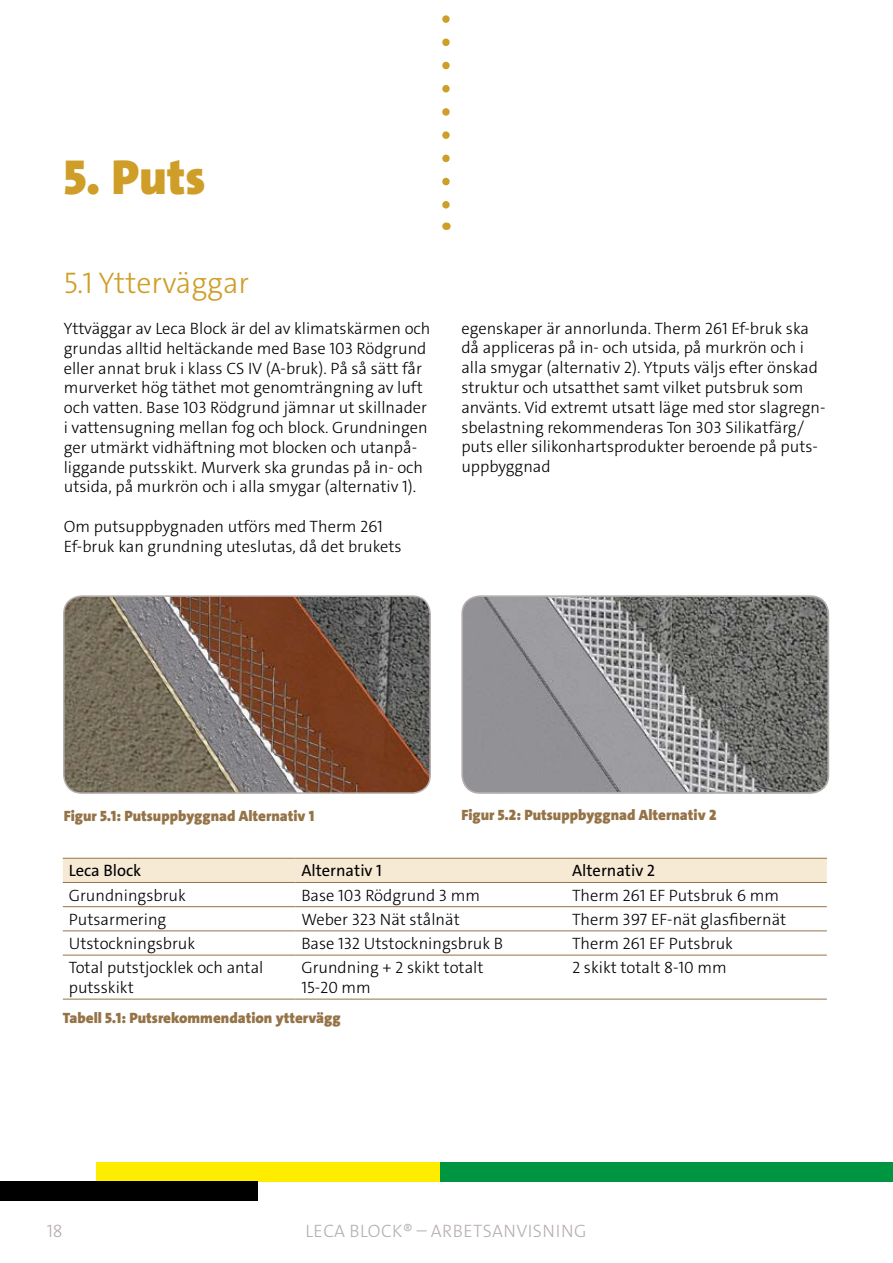
<style>
.page{position:relative;width:893px;height:1263px;background:#fff}
.page>*{position:absolute;margin:0;border:0;box-sizing:border-box;transform-origin:0 0}
.t1{font:900 49.5px "The Sans C4 s";color:#cf9e28}
.t2{font:300 30px "The Sans C4 s";color:#cf9e28}
.t3{font:300 18px "The Sans C4 s";letter-spacing:.025em;color:#b5aeac}
.t4{font:300 16.5px/19.8px "The Sans C4 s";color:#000}
.t5{font:16.5px "The Sans C4 s";color:#000}
.t6{font:900 15px "The Sans C4 s";color:#957347}
</style>
<div class="page">
<div style="left:440px;top:1162px;width:452px;height:19px;background:#009641"></div>
<div style="left:96px;top:1162px;width:344px;height:19px;background:#ffed00"></div>
<div style="left:0;top:1181px;width:257px;height:20px;background:#000"></div>
<svg style="left:892px;top:1162px;width:1px;height:19px"></svg>
<svg style="left:442px;top:15px;width:8px;height:194px"></svg>
<img style="left:64px;top:598px;width:366px;height:195px">
<div style="left:63px;top:595px;width:368px;height:199px;border:2px solid #b5aeac;border-radius:18px"></div>
<svg style="left:464px;top:596px;width:364px;height:195px;background:#868687"></svg>
<div style="left:461px;top:595px;width:368px;height:199px;border:2px solid #b5aeac;border-radius:18px"></div>
<div style="left:63px;top:859px;width:764px;height:23px;background:#f7ead5"></div>
<hr style="left:63px;top:858px;width:232px;height:1px;background:#957347">
<hr style="left:295px;top:858px;width:271px;height:1px;background:#957347">
<hr style="left:566px;top:858px;width:261px;height:1px;background:#957347">
<hr style="left:63px;top:882px;width:232px;height:1px;background:#957347">
<hr style="left:295px;top:882px;width:271px;height:1px;background:#957347">
<hr style="left:566px;top:882px;width:261px;height:1px;background:#957347">
<hr style="left:63px;top:906px;width:232px;height:1px;background:#957347">
<hr style="left:295px;top:906px;width:271px;height:1px;background:#957347">
<hr style="left:566px;top:906px;width:261px;height:1px;background:#957347">
<hr style="left:63px;top:931px;width:232px;height:1px;background:#957347">
<hr style="left:295px;top:931px;width:271px;height:1px;background:#957347">
<hr style="left:566px;top:931px;width:261px;height:1px;background:#957347">
<hr style="left:63px;top:955px;width:232px;height:1px;background:#957347">
<hr style="left:295px;top:955px;width:271px;height:1px;background:#957347">
<hr style="left:566px;top:955px;width:261px;height:1px;background:#957347">
<hr style="left:63px;top:999px;width:232px;height:1px;background:#957347">
<hr style="left:295px;top:999px;width:271px;height:1px;background:#957347">
<hr style="left:566px;top:999px;width:261px;height:1px;background:#957347">
<h1 class="t1" style="left:64px;top:145px;width:143px">5. Puts</h1>
<h2 class="t2" style="left:64px;top:263px;width:187px">5.1 Ytterväggar</h2>
<p class="t4" style="left:64px;top:319px;width:368px">Yttväggar av Leca Block är del av klimatskärmen och grundas alltid heltäckande med Base 103 Rödgrund eller annat bruk i klass CS IV (A-bruk). På så sätt får murverket hög täthet mot genomträngning av luft och vatten. Base 103 Rödgrund jämnar ut skillnader i vattensugning mellan fog och block. Grundningen ger utmärkt vidhäftning mot blocken och utanpå&shy;liggande putsskikt. Murverk ska grundas på in- och utsida, på murkrön och i alla smygar (alternativ 1).</p>
<p class="t4" style="left:64px;top:517px;width:339px">Om putsuppbygnaden utförs med Therm 261<br>Ef-bruk kan grundning uteslutas, då det brukets</p>
<p class="t4" style="left:461px;top:318px;width:366px">egenskaper är annorlunda. Therm 261 Ef-bruk ska då appliceras på in- och utsida, på murkrön och i alla smygar (alternativ 2). Ytputs väljs efter önskad struktur och utsatthet samt vilket putsbruk som använts. Vid extremt utsatt läge med stor slagregn&shy;sbelastning rekommenderas Ton 303 Silikatfärg/ puts eller silikonhartsprodukter beroende på puts&shy;uppbyggnad</p>
<p class="t6" style="left:64px;top:806px;width:252px">Figur 5.1: Putsuppbyggnad Alternativ 1</p>
<p class="t6" style="left:461px;top:805px;width:257px">Figur 5.2: Putsuppbyggnad Alternativ 2</p>
<p class="t5" style="left:69px;top:860px;width:74px">Leca Block</p>
<p class="t5" style="left:301px;top:860px;width:82px">Alternativ 1</p>
<p class="t5" style="left:572px;top:860px;width:85px">Alternativ 2</p>
<p class="t4" style="left:69px;top:885px;width:119px">Grundningsbruk</p>
<p class="t4" style="left:301px;top:885px;width:180px">Base 103 Rödgrund 3 mm</p>
<p class="t4" style="left:572px;top:885px;width:209px">Therm 261 EF Putsbruk 6 mm</p>
<p class="t4" style="left:69px;top:909px;width:99px">Putsarmering</p>
<p class="t4" style="left:301px;top:909px;width:160px">Weber 323 Nät stålnät</p>
<p class="t4" style="left:572px;top:909px;width:216px">Therm 397 EF-nät glasfibernät</p>
<p class="t4" style="left:69px;top:934px;width:128px">Utstockningsbruk</p>
<p class="t4" style="left:301px;top:934px;width:203px">Base 132 Utstockningsbruk B</p>
<p class="t4" style="left:572px;top:934px;width:163px">Therm 261 EF Putsbruk</p>
<p class="t4" style="left:69px;top:958px;width:196px">Total putstjocklek och antal putsskikt</p>
<p class="t4" style="left:301px;top:958px;width:184px">Grundning + 2 skikt totalt<br>15-20 mm</p>
<p class="t4" style="left:572px;top:958px;width:156px">2 skikt totalt 8-10 mm</p>
<p class="t6" style="left:63px;top:1008px;width:279px">Tabell 5.1: Putsrekommendation yttervägg</p>
<p class="t3" style="left:47px;top:1219px;width:18px">18</p>
<p class="t3" style="left:306px;top:1219px;width:282px">LECA BLOCK® – ARBETSANVISNING</p>
</div>
